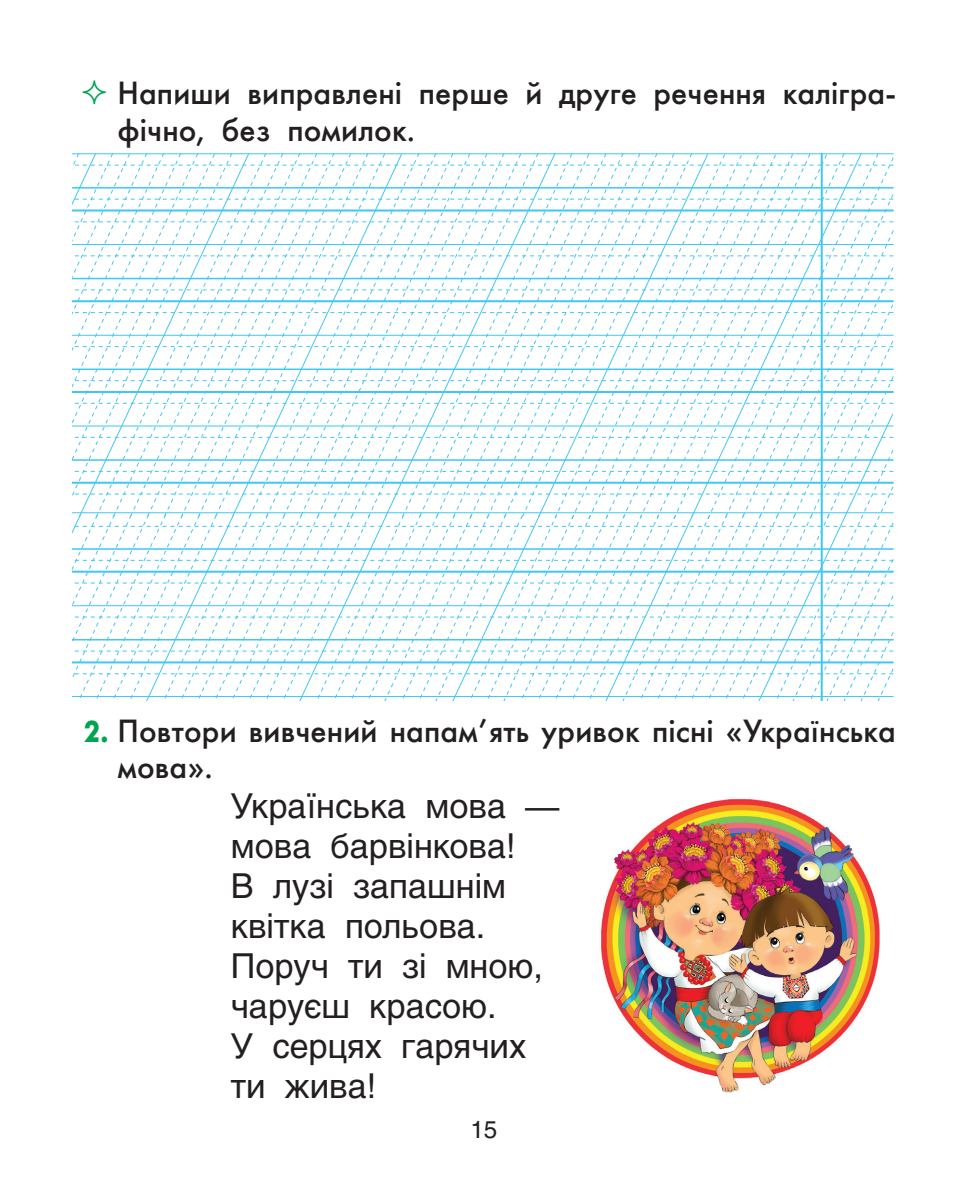
<style>
.page{position:relative;width:964px;height:1191px;background:#fff}
.page>*{position:absolute;margin:0;border:0;box-sizing:border-box;transform-origin:0 0}
.t1{font:34px/40px "Helios";color:#231f20}
.t2{font:32px/36px "Futuris C";letter-spacing:.005em;color:#231f20}
.t3{font:24px "Helios";color:#231f20}
.s1{font-weight:700;font-size:30px;color:#00a54f}
</style>
<div class="page">
<svg style="left:72px;top:153px;width:822px;height:547px"></svg>
<hr style="left:821px;top:153px;width:2px;height:547px;background:#40c7f4">
<img style="left:601px;top:798px;width:279px;height:295px">
<p class="t2" style="left:117px;top:75px;width:780px">Напиши виправлені перше й друге речення калігра&shy;фічно, без помилок.</p>
<p class="t2" style="left:117px;top:713px;width:780px;text-indent:-33px"><span class="s1">2.</span> Повтори вивчений напам’ять уривок пісні «Українська мова».</p>
<p class="t1" style="left:231px;top:785px;width:330px">Українська мова — мова барвінкова!<br>В лузі запашнім квітка польова.<br>Поруч ти зі мною, чаруєш красою.<br>У серцях гарячих ти жива!</p>
<p class="t3" style="left:470px;top:1114px;width:28px">15</p>
</div>
